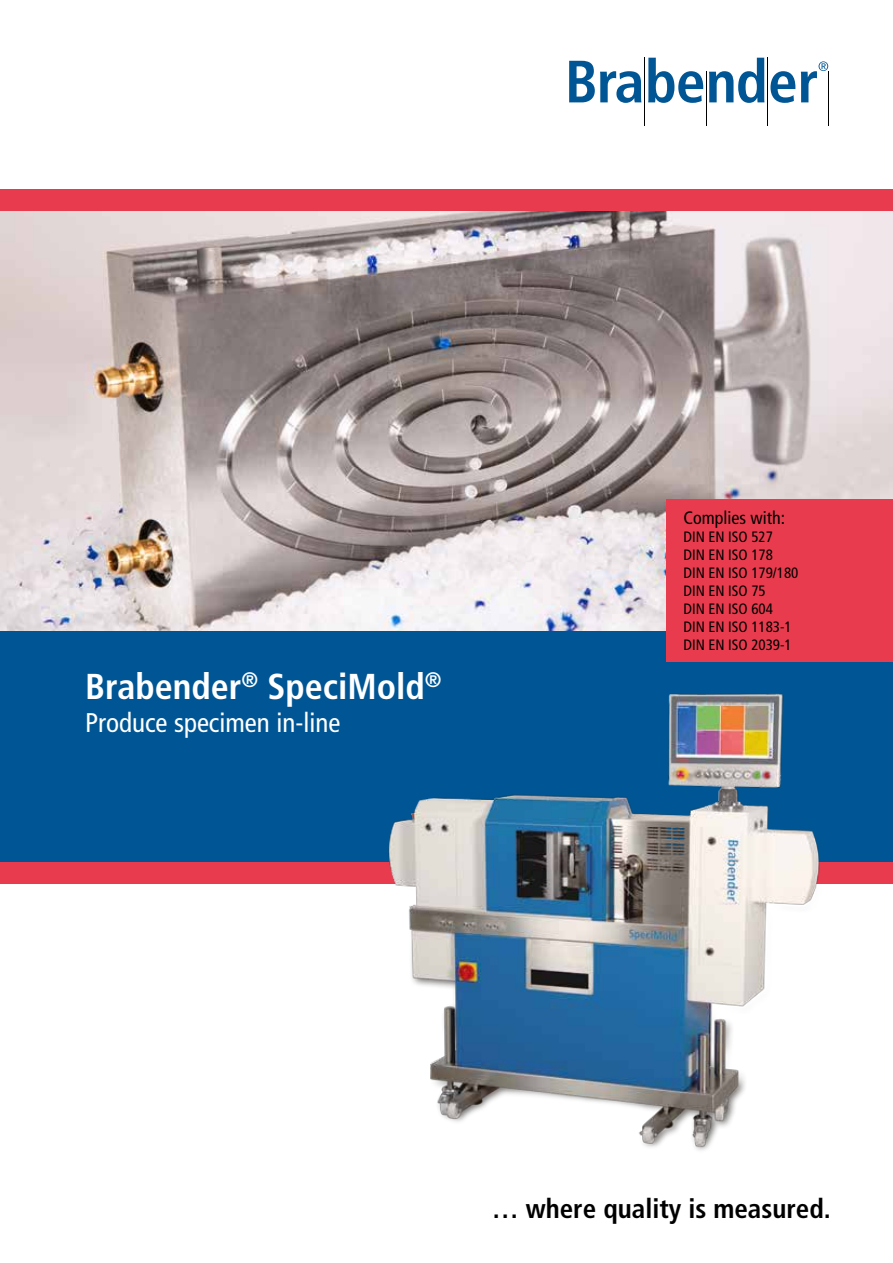
<style>
.page{position:relative;width:893px;height:1263px;background:#fff}
.page>*{position:absolute;margin:0;border:0;box-sizing:border-box;transform-origin:0 0}
.t1{font:700 condensed 36px "Frutiger LT Std";color:#fff}
.t2{font:700 condensed 27px "Frutiger LT Std";color:#000}
.t3{font:condensed 27px "Frutiger LT Std";color:#fff}
.t4{font:condensed 18px "Frutiger LT Std";color:#000}
.t5{font:condensed 15px/18px "Frutiger LT Std";color:#000}
</style>
<div class="page">
<img style="left:0;top:211px;width:893px;height:420px">
<div style="left:0;top:631px;width:893px;height:253px;background:#005694"></div>
<div style="left:0;top:189px;width:893px;height:22px;background:#e83c4e"></div>
<div style="left:0;top:863px;width:893px;height:21px;background:#e83c4e"></div>
<svg style="left:569px;top:61px;width:72px;height:42px"></svg>
<svg style="left:648px;top:58px;width:55px;height:45px"></svg>
<svg style="left:709px;top:58px;width:55px;height:45px"></svg>
<svg style="left:770px;top:71px;width:25px;height:32px"></svg>
<svg style="left:801px;top:61px;width:27px;height:41px"></svg>
<hr style="left:644px;top:58px;width:1px;height:68px;background:#000">
<hr style="left:767px;top:58px;width:1px;height:68px;background:#000">
<hr style="left:706px;top:72px;width:1px;height:54px;background:#000">
<hr style="left:828px;top:72px;width:1px;height:54px;background:#000">
<div style="left:666px;top:500px;width:227px;height:162px;background:#e83c4e"></div>
<img style="left:188px;top:628px;width:705px;height:523px">
<h1 class="t1" style="left:85px;top:665px;width:358px">Brabender<sup>®</sup> SpeciMold<sup>®</sup></h1>
<h2 class="t3" style="left:85px;top:707px;width:257px">Produce specimen in-line</h2>
<p class="t4" style="left:684px;top:507px;width:103px">Complies with:</p>
<p class="t5" style="left:684px;top:528px;width:116px">DIN EN ISO 527<br>DIN EN ISO 178<br>DIN EN ISO 179/180<br>DIN EN ISO 75<br>DIN EN ISO 604<br>DIN EN ISO 1183-1<br>DIN EN ISO 2039-1</p>
<h2 class="t2" style="left:492px;top:1193px;width:341px">… where quality is measured.</h2>
</div>
